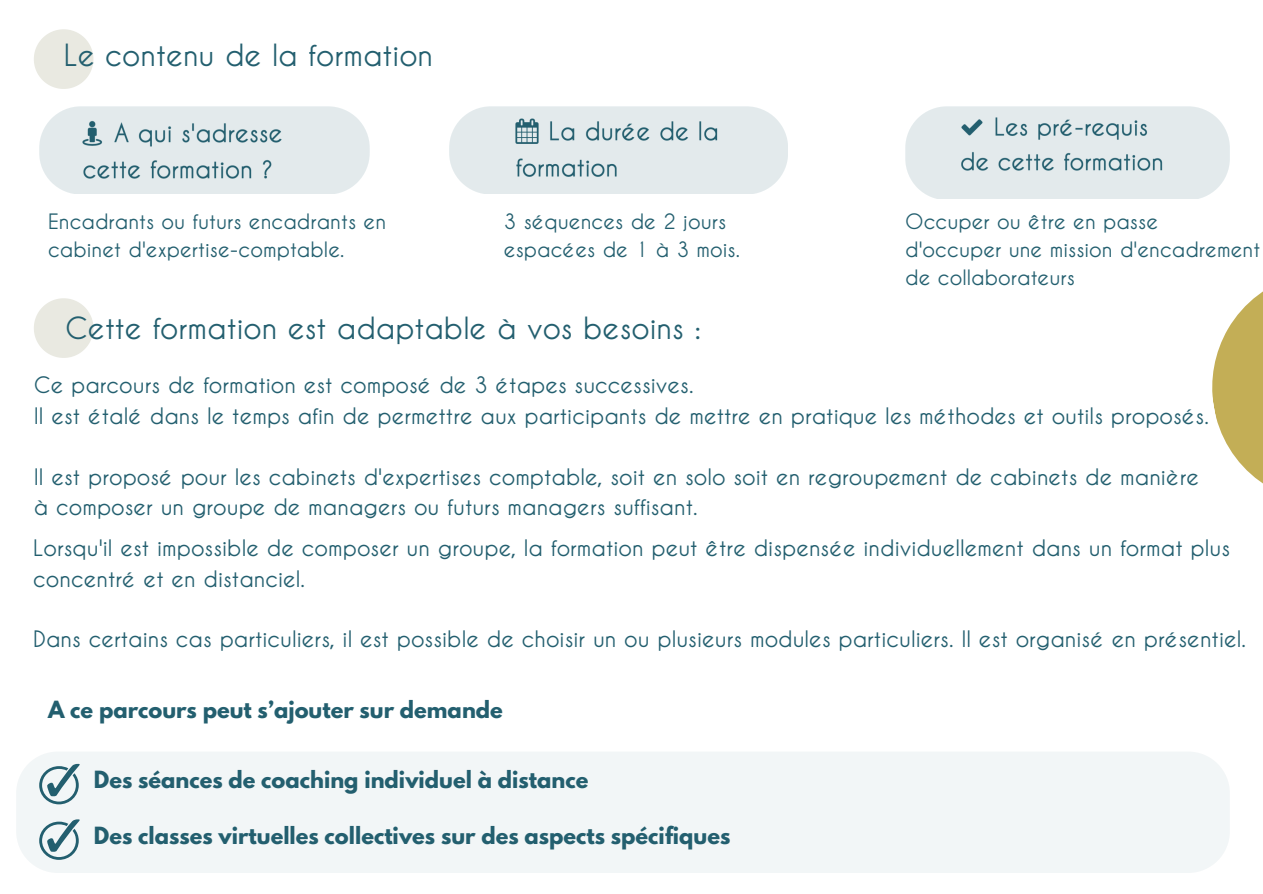
<style>
.page{position:relative;width:1263px;height:894px;background:#fff}
.page>*{position:absolute;margin:0;border:0;box-sizing:border-box;transform-origin:0 0}
.t1{font:700 30.3px "Caviar Dreams";color:#235f6f}
.t2{font:700 22.5px/30.3px "Caviar Dreams";color:#235f6f}
.t3{font:700 21px/28px "Caviar Dreams";color:#235f6f}
.t4{font:700 21px "League Spartan";color:#235f6f}
</style>
<div class="page">
<svg style="left:34px;top:29px;width:59px;height:60px"></svg>
<svg style="left:449px;top:106px;width:339px;height:88px"></svg>
<svg style="left:39px;top:106px;width:331px;height:88px"></svg>
<svg style="left:905px;top:106px;width:325px;height:92px"></svg>
<svg style="left:1212px;top:291px;width:51px;height:193px"></svg>
<svg style="left:34px;top:298px;width:59px;height:60px"></svg>
<div style="left:16px;top:752px;width:1214px;height:120px;background:#f2f6f7"></div>
<h1 class="t1" style="left:64px;top:38px;width:371px">Le contenu de la formation</h1>
<p class="t3" style="left:48px;top:207px;width:340px">Encadrants ou futurs encadrants en cabinet d'expertise-comptable.</p>
<p class="t3" style="left:905px;top:207px;width:357px">Occuper ou être en passe<br>d'occuper une mission d'encadrement de collaborateurs</p>
<h1 class="t1" style="left:65px;top:311px;width:637px">Cette formation est adaptable à vos besoins :</h1>
<p class="t2" style="left:34px;top:369px;width:1176px">Ce parcours de formation est composé de 3 étapes successives.<br>Il est étalé dans le temps afin de permettre aux participants de mettre en pratique les méthodes et outils proposés.</p>
<p class="t3" style="left:504px;top:207px;width:238px">3 séquences de 2 jours espacées de 1 à 3 mois.</p>
<p class="t2" style="left:34px;top:460px;width:1167px">Il est proposé pour les cabinets d'expertises comptable, soit en solo soit en regroupement de cabinets de manière à composer un groupe de managers ou futurs managers suffisant.</p>
<p class="t2" style="left:33px;top:532px;width:1198px">Lorsqu'il est impossible de composer un groupe, la formation peut être dispensée individuellement dans un format plus concentré et en distanciel.</p>
<p class="t2" style="left:33px;top:623px;width:1214px">Dans certains cas particuliers, il est possible de choisir un ou plusieurs modules particuliers. Il est organisé en présentiel.</p>
<p class="t4" style="left:48px;top:699px;width:456px">A ce parcours peut s’ajouter sur demande</p>
<p class="t4" style="left:94px;top:769px;width:496px">Des séances de coaching individuel à distance</p>
<p class="t4" style="left:94px;top:825px;width:638px">Des classes virtuelles collectives sur des aspects spécifiques</p>
</div>
